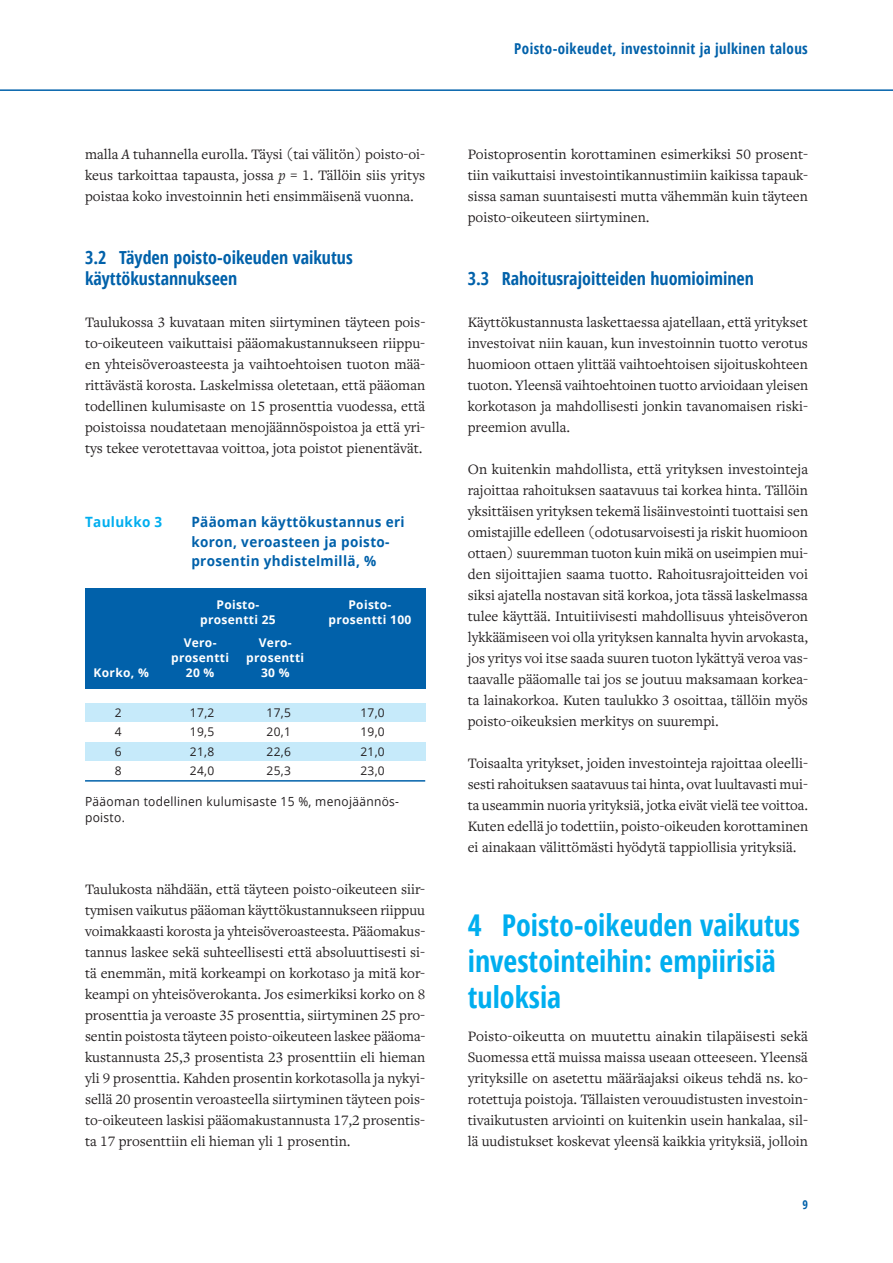
<style>
.page{position:relative;width:893px;height:1263px;background:#fff}
.page>*{position:absolute;margin:0;border:0;box-sizing:border-box;transform-origin:0 0}
.t1{font:700 condensed 30px/36px "Open Sans";color:#00aeef}
.t2{font:700 condensed 18px/21px "Open Sans";color:#0161aa}
.t3{font:15px/21px "Freight Text Pro";color:#231f20;text-align:justify}
.t4{font:700 condensed 15px "Open Sans";letter-spacing:.025em;color:#0161aa}
.t5{font:700 14.1px/19.5px "Open Sans";letter-spacing:.025em;color:#0161aa;scale:.95 1}
.t6{font:700 14.1px "Open Sans";letter-spacing:.025em;color:#00aeef;scale:.95 1}
.t7{font:12.6px/16.5px "Open Sans";letter-spacing:.025em;color:#231f20;scale:.95 1}
.t8{font:700 12px "Open Sans";letter-spacing:.025em;color:#fff}
.t9{font:12px "Open Sans";letter-spacing:.025em;color:#231f20}
.t10{font:700 condensed 12px "Open Sans";color:#0161aa}
.s1{font-style:italic}
</style>
<div class="page">
<hr style="left:0;top:89px;width:893px;height:2px;background:#0161aa">
<div style="left:85px;top:703px;width:340px;height:19px;background:#c6eafa"></div>
<div style="left:85px;top:742px;width:340px;height:18px;background:#c6eafa"></div>
<hr style="left:85px;top:780px;width:340px;height:2px;background:#0161aa">
<div style="left:85px;top:588px;width:340px;height:101px;background:#0161aa"></div>
<p class="t3" style="left:85px;top:143px;width:342px">malla <span class="s1">A</span> tuhannella eurolla. Täysi (tai välitön) poisto-oi&shy;keus tarkoittaa tapausta, jossa <span class="s1">p</span> = 1. Tällöin siis yritys poistaa koko investoinnin heti ensimmäisenä vuonna.</p>
<p class="t2" style="left:85px;top:247px;width:269px">3.2 Täyden poisto-oikeuden vaikutus käyttökustannukseen</p>
<p class="t3" style="left:85px;top:311px;width:342px">Taulukossa 3 kuvataan miten siirtyminen täyteen pois&shy;to-oikeuteen vaikuttaisi pääomakustannukseen riippu&shy;en yhteisöveroasteesta ja vaihtoehtoisen tuoton mää&shy;rittävästä korosta. Laskelmissa oletetaan, että pääoman todellinen kulumisaste on 15 prosenttia vuodessa, että poistoissa noudatetaan menojäännöspoistoa ja että yri&shy;tys tekee verotettavaa voittoa, jota poistot pienentävät.</p>
<p class="t6" style="left:85px;top:512px;width:83px">Taulukko 3</p>
<p class="t5" style="left:191px;top:512px;width:226px">Pääoman käyttökustannus eri koron, veroasteen ja poisto&shy;prosentin yhdistelmillä, %</p>
<p class="t8" style="left:216px;top:596px;width:44px">Poisto-</p>
<p class="t8" style="left:348px;top:596px;width:44px">Poisto-</p>
<p class="t8" style="left:200px;top:611px;width:77px">prosentti 25</p>
<p class="t8" style="left:328px;top:611px;width:84px">prosentti 100</p>
<p class="t8" style="left:184px;top:635px;width:34px">Vero-</p>
<p class="t8" style="left:259px;top:635px;width:34px">Vero-</p>
<p class="t8" style="left:171px;top:650px;width:59px">prosentti</p>
<p class="t8" style="left:246px;top:650px;width:59px">prosentti</p>
<p class="t8" style="left:94px;top:665px;width:57px">Korko, %</p>
<p class="t8" style="left:186px;top:665px;width:30px">20 %</p>
<p class="t8" style="left:261px;top:665px;width:30px">30 %</p>
<p class="t9" style="left:115px;top:704px;width:8px">2</p>
<p class="t9" style="left:190px;top:704px;width:26px">17,2</p>
<p class="t9" style="left:267px;top:704px;width:26px">17,5</p>
<p class="t9" style="left:360px;top:704px;width:26px">17,0</p>
<p class="t9" style="left:115px;top:724px;width:8px">4</p>
<p class="t9" style="left:190px;top:724px;width:26px">19,5</p>
<p class="t9" style="left:266px;top:724px;width:26px">20,1</p>
<p class="t9" style="left:360px;top:724px;width:26px">19,0</p>
<p class="t9" style="left:115px;top:743px;width:8px">6</p>
<p class="t9" style="left:190px;top:743px;width:26px">21,8</p>
<p class="t9" style="left:266px;top:743px;width:26px">22,6</p>
<p class="t9" style="left:360px;top:743px;width:26px">21,0</p>
<p class="t9" style="left:115px;top:762px;width:8px">8</p>
<p class="t9" style="left:190px;top:762px;width:26px">24,0</p>
<p class="t9" style="left:266px;top:762px;width:26px">25,3</p>
<p class="t9" style="left:360px;top:762px;width:26px">23,0</p>
<p class="t7" style="left:85px;top:793px;width:332px">Pääoman todellinen kulumisaste 15 %, menojäännös&shy;poisto.</p>
<p class="t3" style="left:85px;top:878px;width:342px">Taulukosta nähdään, että täyteen poisto-oikeuteen siir&shy;tymisen vaikutus pääoman käyttökustannukseen riippuu voimakkaasti korosta ja yhteisöveroasteesta. Pääomakus&shy;tannus laskee sekä suhteellisesti että absoluuttisesti si&shy;tä enemmän, mitä korkeampi on korkotaso ja mitä kor&shy;keampi on yhteisöverokanta. Jos esimerkiksi korko on 8 prosenttia ja veroaste 35 prosenttia, siirtyminen 25 pro&shy;sentin poistosta täyteen poisto-oikeuteen laskee pääoma&shy;kustannusta 25,3 prosentista 23 prosenttiin eli hieman yli 9 prosenttia. Kahden prosentin korkotasolla ja nykyi&shy;sellä 20 prosentin veroasteella siirtyminen täyteen pois&shy;to-oikeuteen laskisi pääomakustannusta 17,2 prosentis&shy;ta 17 prosenttiin eli hieman yli 1 prosentin.</p>
<p class="t4" style="left:514px;top:38px;width:295px">Poisto-oikeudet, investoinnit ja julkinen talous</p>
<p class="t3" style="left:468px;top:143px;width:342px">Poistoprosentin korottaminen esimerkiksi 50 prosent&shy;tiin vaikuttaisi investointikannustimiin kaikissa tapauk&shy;sissa saman suuntaisesti mutta vähemmän kuin täyteen poisto-oikeuteen siirtyminen.</p>
<p class="t2" style="left:468px;top:268px;width:288px">3.3 Rahoitusrajoitteiden huomioiminen</p>
<p class="t3" style="left:468px;top:311px;width:342px">Käyttökustannusta laskettaessa ajatellaan, että yritykset investoivat niin kauan, kun investoinnin tuotto verotus huomioon ottaen ylittää vaihtoehtoisen sijoituskohteen tuoton. Yleensä vaihtoehtoinen tuotto arvioidaan yleisen korkotason ja mahdollisesti jonkin tavanomaisen riski&shy;preemion avulla.</p>
<p class="t3" style="left:468px;top:458px;width:342px">On kuitenkin mahdollista, että yrityksen investointeja rajoittaa rahoituksen saatavuus tai korkea hinta. Tällöin yksittäisen yrityksen tekemä lisäinvestointi tuottaisi sen omistajille edelleen (odotusarvoisesti ja riskit huomioon ottaen) suuremman tuoton kuin mikä on useimpien mui&shy;den sijoittajien saama tuotto. Rahoitusrajoitteiden voi siksi ajatella nostavan sitä korkoa, jota tässä laskelmassa tulee käyttää. Intuitiivisesti mahdollisuus yhteisöveron lykkäämiseen voi olla yrityksen kannalta hyvin arvokasta, jos yritys voi itse saada suuren tuoton lykättyä veroa vas&shy;taavalle pääomalle tai jos se joutuu maksamaan korkea&shy;ta lainakorkoa. Kuten taulukko 3 osoittaa, tällöin myös poisto-oikeuksien merkitys on suurempi.</p>
<p class="t3" style="left:468px;top:752px;width:342px">Toisaalta yritykset, joiden investointeja rajoittaa oleelli&shy;sesti rahoituksen saatavuus tai hinta, ovat luultavasti mui&shy;ta useammin nuoria yrityksiä, jotka eivät vielä tee voittoa.<br>Kuten edellä jo todettiin, poisto-oikeuden korottaminen ei ainakaan välittömästi hyödytä tappiollisia yrityksiä.</p>
<h1 class="t1" style="left:468px;top:906px;width:334px">4 Poisto-oikeuden vaikutus investointeihin: empiirisiä tuloksia</h1>
<p class="t3" style="left:468px;top:1025px;width:342px">Poisto-oikeutta on muutettu ainakin tilapäisesti sekä Suomessa että muissa maissa useaan otteeseen. Yleensä yrityksille on asetettu määräajaksi oikeus tehdä ns. ko&shy;rotettuja poistoja. Tällaisten verouudistusten investoin&shy;tivaikutusten arviointi on kuitenkin usein hankalaa, sil&shy;lä uudistukset koskevat yleensä kaikkia yrityksiä, jolloin</p>
<p class="t10" style="left:802px;top:1196px;width:7px">9</p>
</div>
